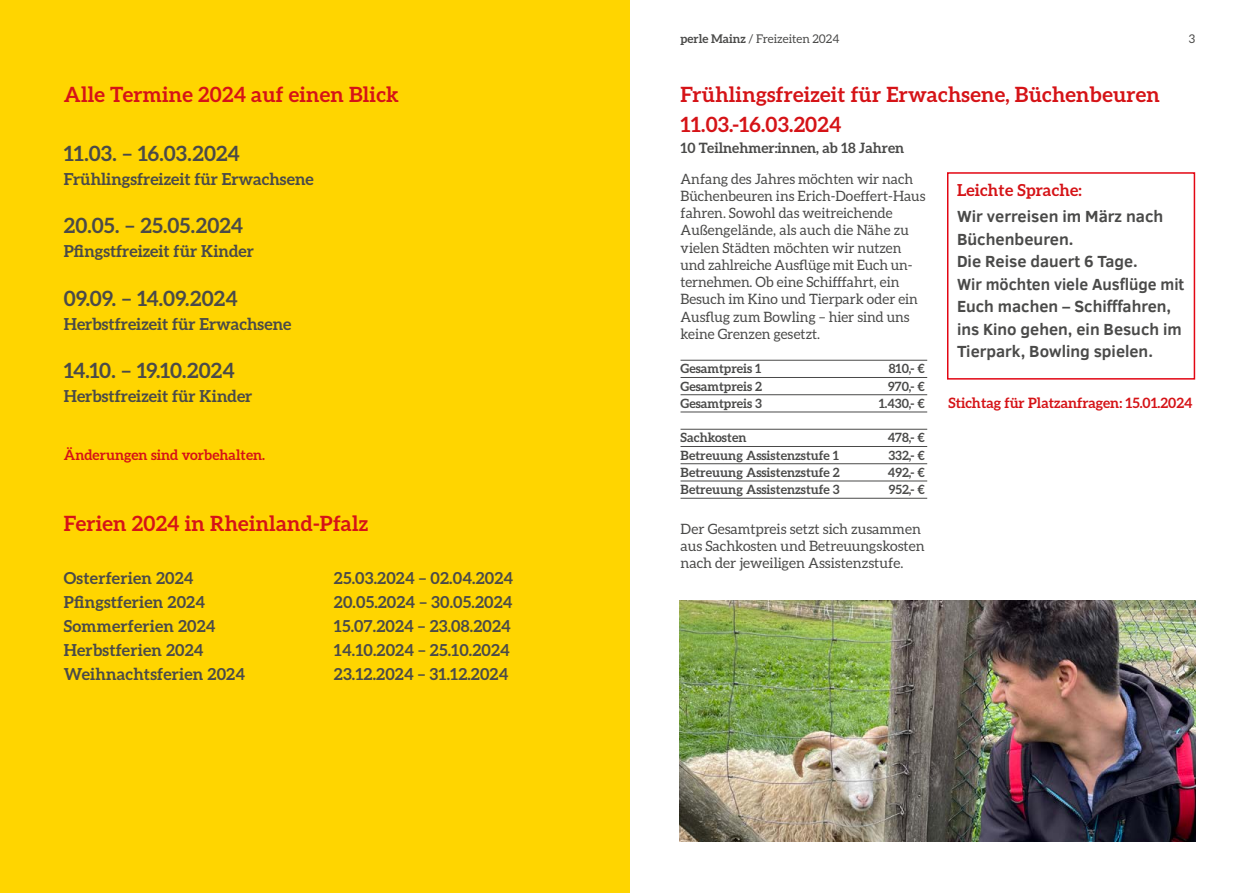
<style>
.page{position:relative;width:1259px;height:893px;background:#fff}
.page>*{position:absolute;margin:0;border:0;box-sizing:border-box;transform-origin:0 0}
.Headline_14pt{font:700 21px "Aleo";letter-spacing:.01em;color:#d51317}
.t1{font:700 21px "Aleo";letter-spacing:.005em;color:#4a4a49}
.t2{font:700 21px "Aleo";letter-spacing:-.015em;color:#4a4a49}
.Absatzformat_1{font:700 16.5px "Aleo";letter-spacing:.01em;color:#4a4a49}
.Leichte_Sprache{font:700 16.5px/22.5px "Clear Sans";color:#4a4a49;scale:.96 1}
.Leichte_Sprache-2{font:700 16.5px/22.5px "Clear Sans";color:#4a4a49}
.Leichte_Sprache_Headline{font:700 16.5px "Aleo";letter-spacing:.01em;color:#d51317}
.Fließtext{font:14.25px/17.2px "Aleo";color:#4a4a49}
.Tabelle{font:14.25px/17.2px "Aleo";color:#4a4a49}
.Tabelle-2{font:700 14.25px "Aleo";color:#d51317}
.Fettung{font:700 14.25px "Aleo";color:#4a4a49}
.Tabelle-3{font:700 12.75px "Aleo";color:#4a4a49}
.t3{font:12px "Aleo";color:#4a4a49}
.s1{font-weight:700}
</style>
<div class="page">
<div style="left:0;top:0;width:629px;height:893px;background:#ffd500"></div>
<img style="left:679px;top:600px;width:516px;height:242px">
<hr style="left:680px;top:360px;width:247px;height:1px;background:#4a4a49">
<hr style="left:680px;top:377px;width:247px;height:1px;background:#4a4a49">
<hr style="left:680px;top:394px;width:247px;height:1px;background:#4a4a49">
<hr style="left:680px;top:412px;width:247px;height:1px;background:#4a4a49">
<hr style="left:680px;top:429px;width:247px;height:1px;background:#4a4a49">
<hr style="left:680px;top:446px;width:247px;height:1px;background:#4a4a49">
<hr style="left:680px;top:463px;width:247px;height:1px;background:#4a4a49">
<hr style="left:680px;top:481px;width:247px;height:1px;background:#4a4a49">
<hr style="left:680px;top:498px;width:247px;height:1px;background:#4a4a49">
<div style="left:947px;top:172px;width:248px;height:208px;border:2px solid #e30613"></div>
<p class="Headline_14pt" style="left:64px;top:82px;width:337px">Alle Termine 2024 auf einen Blick</p>
<p class="t1" style="left:64px;top:142px;width:178px">11.03. – 16.03.2024</p>
<p class="Absatzformat_1" style="left:64px;top:170px;width:251px">Frühlingsfreizeit für Erwachsene</p>
<p class="t1" style="left:64px;top:214px;width:181px">20.05. – 25.05.2024</p>
<p class="Absatzformat_1" style="left:64px;top:242px;width:192px">Pfingstfreizeit für Kinder</p>
<p class="t1" style="left:64px;top:286px;width:175px">09.09. – 14.09.2024</p>
<p class="Absatzformat_1" style="left:64px;top:314px;width:229px">Herbstfreizeit für Erwachsene</p>
<p class="t2" style="left:64px;top:358px;width:172px">14.10. – 19.10.2024</p>
<p class="Absatzformat_1" style="left:64px;top:386px;width:190px">Herbstfreizeit für Kinder</p>
<p class="Tabelle-2" style="left:64px;top:447px;width:203px">Änderungen sind vorbehalten.</p>
<p class="Headline_14pt" style="left:64px;top:511px;width:306px">Ferien 2024 in Rheinland-Pfalz</p>
<p class="Absatzformat_1" style="left:64px;top:568px;width:131px">Osterferien 2024</p>
<p class="Absatzformat_1" style="left:334px;top:568px;width:181px">25.03.2024 – 02.04.2024</p>
<p class="Absatzformat_1" style="left:64px;top:592px;width:143px">Pfingstferien 2024</p>
<p class="Absatzformat_1" style="left:334px;top:592px;width:180px">20.05.2024 – 30.05.2024</p>
<p class="Absatzformat_1" style="left:64px;top:616px;width:153px">Sommerferien 2024</p>
<p class="Absatzformat_1" style="left:334px;top:616px;width:178px">15.07.2024 – 23.08.2024</p>
<p class="Absatzformat_1" style="left:64px;top:640px;width:141px">Herbstferien 2024</p>
<p class="Absatzformat_1" style="left:334px;top:640px;width:177px">14.10.2024 – 25.10.2024</p>
<p class="Absatzformat_1" style="left:64px;top:664px;width:183px">Weihnachtsferien 2024</p>
<p class="Absatzformat_1" style="left:334px;top:664px;width:176px">23.12.2024 – 31.12.2024</p>
<p class="t3" style="left:680px;top:32px;width:160px"><span class="s1">perle Mainz</span> / Freizeiten 2024</p>
<p class="t3" style="left:1188px;top:32px;width:8px">3</p>
<p class="Headline_14pt" style="left:680px;top:82px;width:481px">Frühlingsfreizeit für Erwachsene, Büchenbeuren</p>
<p class="Headline_14pt" style="left:680px;top:112px;width:162px">11.03.-16.03.2024</p>
<p class="Fettung" style="left:680px;top:140px;width:225px">10 Teilnehmer:innen, ab 18 Jahren</p>
<p class="Leichte_Sprache_Headline" style="left:957px;top:180px;width:126px">Leichte Sprache:</p>
<p class="Leichte_Sprache-2" style="left:957px;top:205px;width:208px">Wir verreisen im März nach<br>Büchenbeuren.<br>Die Reise dauert 6 Tage.</p>
<p class="Leichte_Sprache" style="left:957px;top:272px;width:238px">Wir möchten viele Ausflüge mit<br>Euch machen – Schifffahren, ins Kino gehen, ein Besuch im<br>Tierpark, Bowling spielen.</p>
<p class="Fließtext" style="left:680px;top:170px;width:246px">Anfang des Jahres möchten wir nach Büchenbeuren ins Erich-Doeffert-Haus fahren. Sowohl das weitreichende Außengelände, als auch die Nähe zu vielen Städten möchten wir nutzen und zahlreiche Ausflüge mit Euch un&shy;ternehmen. Ob eine Schifffahrt, ein Besuch im Kino und Tierpark oder ein Ausflug zum Bowling – hier sind uns keine Grenzen gesetzt.</p>
<p class="Tabelle-3" style="left:680px;top:361px;width:82px">Gesamtpreis 1</p>
<p class="Tabelle-3" style="left:888px;top:361px;width:38px">810,- €</p>
<p class="Tabelle-3" style="left:680px;top:379px;width:83px">Gesamtpreis 2</p>
<p class="Tabelle-3" style="left:888px;top:379px;width:38px">970,- €</p>
<p class="Tabelle-3" style="left:680px;top:396px;width:83px">Gesamtpreis 3</p>
<p class="Tabelle-3" style="left:878px;top:396px;width:48px">1.430,- €</p>
<p class="Tabelle-3" style="left:680px;top:430px;width:68px">Sachkosten</p>
<p class="Tabelle-3" style="left:888px;top:430px;width:39px">478,- €</p>
<p class="Tabelle-3" style="left:680px;top:448px;width:160px">Betreuung Assistenzstufe 1</p>
<p class="Tabelle-3" style="left:888px;top:448px;width:38px">332,- €</p>
<p class="Tabelle-3" style="left:680px;top:465px;width:161px">Betreuung Assistenzstufe 2</p>
<p class="Tabelle-3" style="left:888px;top:465px;width:39px">492,- €</p>
<p class="Tabelle-3" style="left:680px;top:482px;width:161px">Betreuung Assistenzstufe 3</p>
<p class="Tabelle-3" style="left:889px;top:482px;width:38px">952,- €</p>
<p class="Tabelle" style="left:680px;top:520px;width:246px">Der Gesamtpreis setzt sich zusammen aus Sachkosten und Betreuungskosten nach der jeweiligen Assistenzstufe.</p>
<p class="Tabelle-2" style="left:948px;top:395px;width:245px">Stichtag für Platzanfragen: 15.01.2024</p>
</div>
